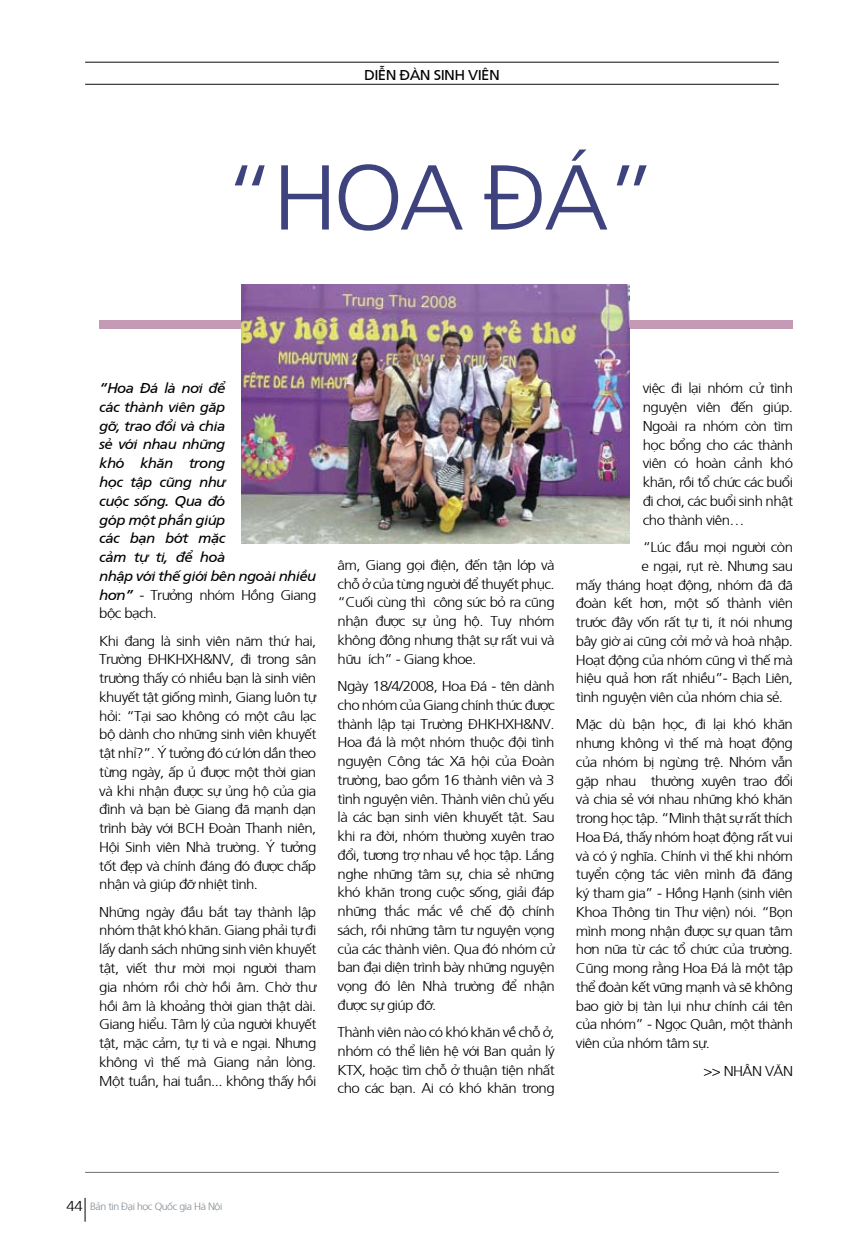
<style>
.page{position:relative;width:864px;height:1242px;background:#fff}
.page>*{position:absolute;margin:0;border:0;box-sizing:border-box;transform-origin:0 0}
.t1{font:300 91.95px "Frutiger";color:#3e427d;scale:1.05 1}
.t2{font:300 14.25px/18.8px "Frutiger";letter-spacing:-.04em;color:#000;text-align:justify;scale:1.05 1}
.t3{font:italic 14.25px/18.8px "Frutiger";letter-spacing:-.04em;color:#000;scale:1.05 1}
.t4{font:14.25px "Frutiger";letter-spacing:-.04em;color:#000;scale:1.05 1}
.t5{font:300 10.5px "Frutiger";letter-spacing:-.04em;color:#828b92}
.s1{font-weight:300;font-style:normal}
.s2{font-size:14.25px;color:#000}
</style>
<div class="page">
<div style="left:99px;top:320px;width:693px;height:9px;background:#c59ab4"></div>
<img style="left:242px;top:284px;width:387px;height:259px">
<hr style="left:85px;top:62px;width:693px;height:1px;background:#0d0c0d">
<hr style="left:85px;top:84px;width:693px;height:1px;background:#0d0c0d">
<hr style="left:85px;top:1172px;width:693px;height:1px;background:#6d6f71">
<svg style="left:85px;top:1198px;width:1px;height:23px"></svg>
<p class="t4" style="left:364px;top:65px;width:131px">DIỄN ĐÀN SINH VIÊN</p>
<h1 class="t1" style="left:223px;top:133px;width:416px">“Hoa Đá”</h1>
<p class="t3" style="left:99px;top:378px;width:208px">“Hoa Đá là nơi để<br>các thành viên găp<br>gỡ, trao đổi và chia<br>sẻ với nhau những<br>khó khăn trong<br>học tập cũng như<br>cuộc sống. Qua đó<br>góp một phần giúp<br>các bạn bớt mặc<br>cảm tự ti, để hoà<br>nhập với thế giới bên ngoài nhiều hơn” <span class="s1">- Trưởng nhóm Hồng Giang bộc bạch.</span></p>
<p class="t2" style="left:99px;top:630px;width:208px">Khi đang là sinh viên năm thứ hai, Trường ĐHKHXH&amp;NV, đi trong sân trường thấy có nhiều bạn là sinh viên khuyết tật giống mình, Giang luôn tự hỏi: “Tại sao không có một câu lạc bộ dành cho những sinh viên khuyết tật nhỉ?”. Ý tưởng đó cứ lớn dần theo từng ngày, ấp ủ được một thời gian và khi nhận được sự ủng hộ của gia đình và bạn bè Giang đã mạnh dạn trình bày với BCH Đoàn Thanh niên, Hội Sinh viên Nhà trường. Ý tưởng tốt đẹp và chính đáng đó được chấp nhận và giúp đỡ nhiệt tình.</p>
<p class="t2" style="left:99px;top:901px;width:208px">Những ngày đầu bắt tay thành lập nhóm thật khó khăn. Giang phải tự đi lấy danh sách những sinh viên khuyết tật, viết thư mời mọi người tham gia nhóm rồi chờ hồi âm. Chờ thư hồi âm là khoảng thời gian thật dài.<br>Giang hiểu. Tâm lý của người khuyết tật, mặc cảm, tự ti và e ngại. Nhưng không vì thế mà Giang nản lòng.<br>Một tuần, hai tuần... không thấy hồi</p>
<p class="t2" style="left:337px;top:554px;width:208px">âm, Giang gọi điện, đến tận lớp và chỗ ở của từng người để thuyết phục. “Cuối cùng thì công sức bỏ ra cũng nhận được sự ủng hộ. Tuy nhóm không đông nhưng thật sự rất vui và hữu ích” - Giang khoe.</p>
<p class="t2" style="left:337px;top:676px;width:208px">Ngày 18/4/2008, Hoa Đá - tên dành cho nhóm của Giang chính thức được thành lập tại Trường ĐHKHXH&amp;NV.<br>Hoa đá là một nhóm thuộc đội tình nguyện Công tác Xã hội của Đoàn trường, bao gồm 16 thành viên và 3 tình nguyện viên. Thành viên chủ yếu là các bạn sinh viên khuyết tật. Sau khi ra đời, nhóm thường xuyên trao đổi, tương trợ nhau về học tập. Lắng nghe những tâm sự, chia sẻ những khó khăn trong cuộc sống, giải đáp những thắc mắc về chế độ chính sách, rồi những tâm tư nguyện vọng của các thành viên. Qua đó nhóm cử ban đại diện trình bày những nguyện vọng đó lên Nhà trường để nhận được sự giúp đỡ.</p>
<p class="t2" style="left:337px;top:1022px;width:208px">Thành viên nào có khó khăn về chỗ ở, nhóm có thể liên hệ với Ban quản lý KTX, hoặc tìm chỗ ở thuận tiện nhất cho các bạn. Ai có khó khăn trong</p>
<p class="t2" style="left:642px;top:378px;width:144px">việc đi lại nhóm cử tình nguyện viên đến giúp.<br>Ngoài ra nhóm còn tìm học bổng cho các thành viên có hoàn cảnh khó khăn, rồi tổ chức các buổi đi chơi, các buổi sinh nhật cho thành viên…</p>
<p class="t2" style="left:642px;top:537px;width:144px">“Lúc đầu mọi người còn</p>
<p class="t2" style="left:641px;top:555px;width:146px">e ngại, rụt rè. Nhưng sau</p>
<p class="t2" style="left:575px;top:574px;width:208px">mấy tháng hoạt động, nhóm đã đã</p>
<p class="t2" style="left:575px;top:593px;width:208px">đoàn kết hơn, một số thành viên</p>
<p class="t2" style="left:575px;top:612px;width:208px">trước đây vốn rất tự ti, ít nói nhưng</p>
<p class="t2" style="left:575px;top:630px;width:208px">bây giờ ai cũng cởi mở và hoà nhập.</p>
<p class="t2" style="left:575px;top:649px;width:208px">Hoạt động của nhóm cũng vì thế mà</p>
<p class="t2" style="left:575px;top:668px;width:208px">hiệu quả hơn rất nhiều”- Bạch Liên,</p>
<p class="t2" style="left:575px;top:687px;width:199px">tình nguyện viên của nhóm chia sẻ.</p>
<p class="t2" style="left:575px;top:714px;width:208px">Mặc dù bận học, đi lại khó khăn nhưng không vì thế mà hoạt động của nhóm bị ngừng trệ. Nhóm vẫn gặp nhau thường xuyên trao đổi và chia sẻ với nhau những khó khăn trong học tập. “Mình thật sự rất thích Hoa Đá, thấy nhóm hoạt động rất vui và có ý nghĩa. Chính vì thế khi nhóm tuyển cộng tác viên mình đã đăng ký tham gia” - Hồng Hạnh (sinh viên Khoa Thông tin Thư viện) nói. “Bọn mình mong nhận được sự quan tâm hơn nữa từ các tổ chức của trường.<br>Cũng mong rằng Hoa Đá là một tập thể đoàn kết vững mạnh và sẽ không bao giờ bị tàn lụi như chính cái tên của nhóm” - Ngọc Quân, một thành viên của nhóm tâm sự.</p>
<p class="t2" style="left:703px;top:1060px;width:85px">&gt;&gt; Nhân Văn</p>
<p class="t5" style="left:67px;top:1198px;width:157px"><span class="s2">44</span> Bản tin Đại học Quốc gia Hà Nội</p>
</div>
